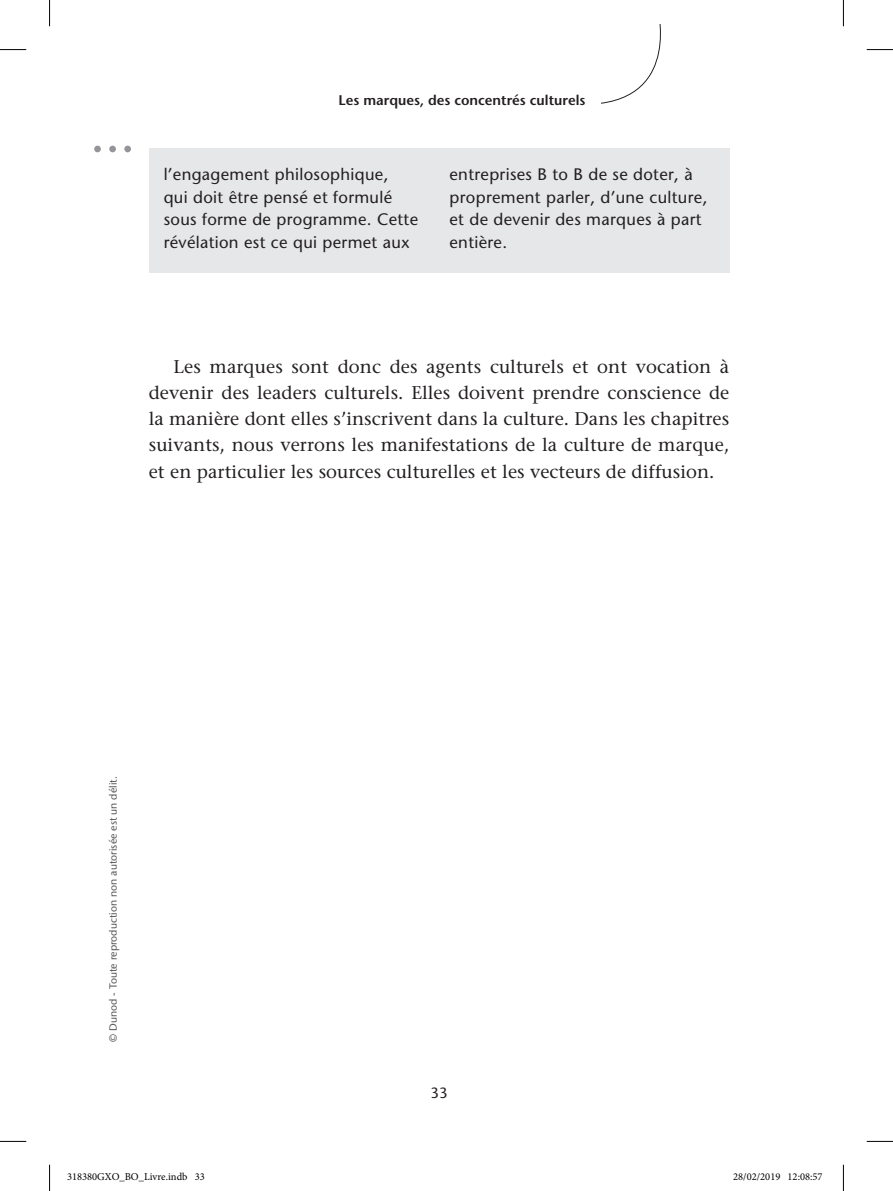
<style>
.page{position:relative;width:893px;height:1191px;background:#fff}
.page>*{position:absolute;margin:0;border:0;box-sizing:border-box;transform-origin:0 0}
.t1{font:500 52.5px "Stone Sans Std";color:#939598}
.Texte_courant{font:500 18.38px/26.2px "Stone Serif Std";letter-spacing:.005em;color:#231f20;text-align:justify}
.AVIS_D_EXP_Texte{font:500 16.62px/22.8px "Stone Sans Std";letter-spacing:.02em;color:#231f20}
.t2{font:500 14.88px "Stone Sans Std";color:#231f20}
.t3{font:600 14px "Stone Sans Std";color:#231f20}
.t4{font:500 10.5px "Stone Sans Std";color:#57585a}
.t5{font:10.5px "Minion Pro";color:#000}
</style>
<div class="page">
<svg style="left:601px;top:25px;width:60px;height:79px"></svg>
<div style="left:149px;top:149px;width:580px;height:124px;background:#e6e7e9"></div>
<svg style="left:0;top:49px;width:26px;height:1px"></svg>
<svg style="left:867px;top:49px;width:26px;height:1px"></svg>
<svg style="left:0;top:1141px;width:26px;height:1px"></svg>
<svg style="left:867px;top:1141px;width:26px;height:1px"></svg>
<svg style="left:49px;top:0;width:1px;height:26px"></svg>
<svg style="left:49px;top:1164px;width:1px;height:26px"></svg>
<svg style="left:843px;top:0;width:1px;height:26px"></svg>
<svg style="left:843px;top:1164px;width:1px;height:26px"></svg>
<p class="t1" style="left:90px;top:102px;width:47px">...</p>
<p class="t3" style="left:338px;top:91px;width:248px">Les marques, des concentrés culturels</p>
<p class="AVIS_D_EXP_Texte" style="left:164px;top:163px;width:256px">l’engagement philosophique,<br>qui doit être pensé et formulé sous forme de programme. Cette révélation est ce qui permet aux</p>
<p class="AVIS_D_EXP_Texte" style="left:449px;top:163px;width:259px">entreprises B to B de se doter, à proprement parler, d’une culture, et de devenir des marques à part entière.</p>
<p class="Texte_courant" style="left:149px;top:353px;width:582px;text-indent:25px">Les marques sont donc des agents culturels et ont vocation à devenir des leaders culturels. Elles doivent prendre conscience de la manière dont elles s’inscrivent dans la culture. Dans les chapitres suivants, nous verrons les manifestations de la culture de marque, et en particulier les sources culturelles et les vecteurs de diffusion.</p>
<p class="t4" style="left:107px;top:1042px;width:267px;rotate:-90deg">© Dunod - Toute reproduction non autorisée est un délit.</p>
<p class="t2" style="left:430px;top:1083px;width:19px">33</p>
<p class="t5" style="left:67px;top:1170px;width:139px">318380GXO_BO_Livre.indb 33</p>
<p class="t5" style="left:733px;top:1170px;width:91px">28/02/2019 12:08:57</p>
</div>
